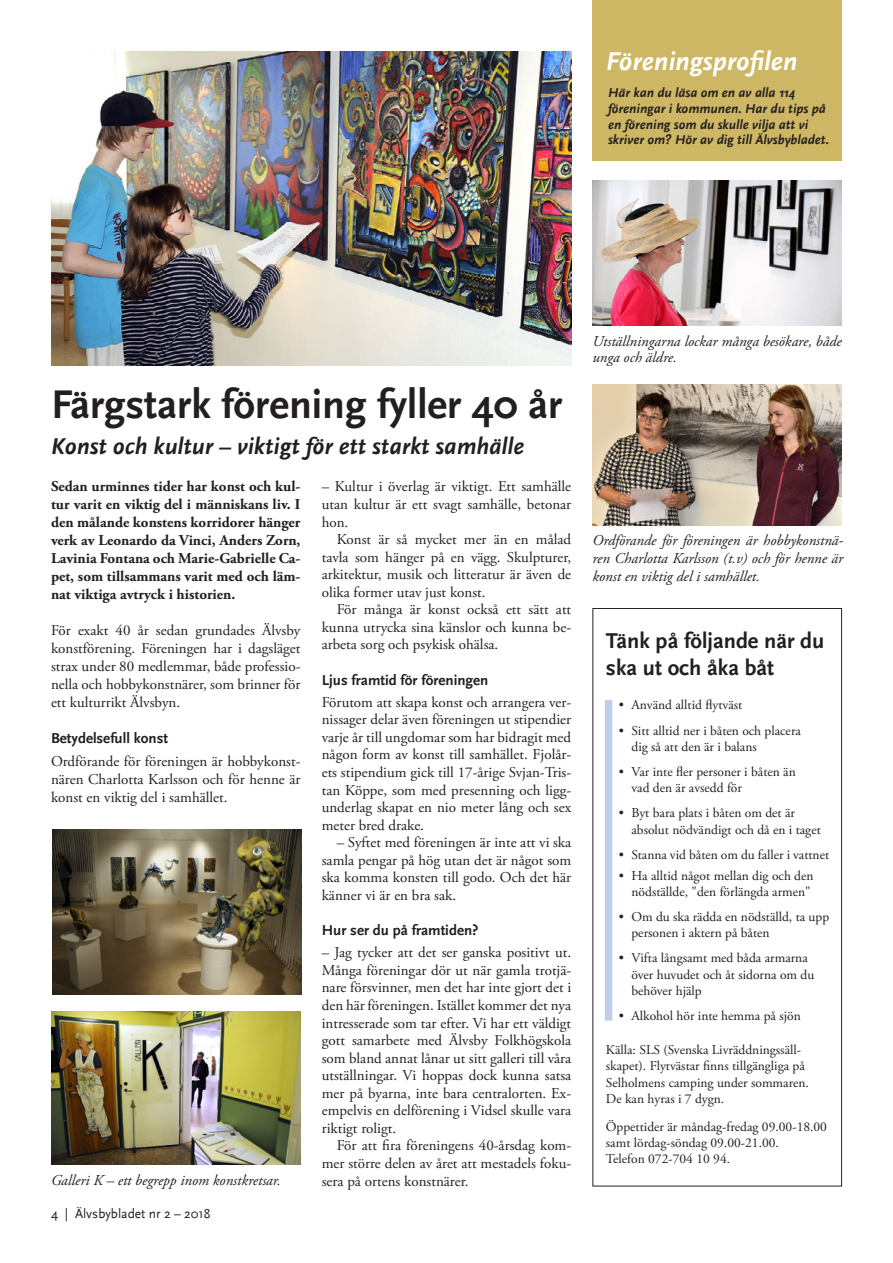
<style>
.page{position:relative;width:893px;height:1263px;background:#fff}
.page>*{position:absolute;margin:0;border:0;box-sizing:border-box;transform-origin:0 0}
.t1{font:700 42px "Scala Sans";color:#231f20}
.t2{font:italic 700 27px "Scala Sans";color:#fff}
.t3{font:italic 700 24px "Scala Sans";color:#231f20}
.t4{font:700 22.5px "Scala Sans";color:#231f20}
.t5{font:15px/17.5px "Adobe Garamond Pro";color:#231f20;text-align:justify}
.t6{font:700 15px/18px "Adobe Garamond Pro";color:#231f20;text-align:justify}
.t7{font:italic 15px/18px "Adobe Garamond Pro";color:#231f20;text-align:justify}
.t8{font:700 15px "Scala Sans";color:#231f20}
.t9{font:13.5px "Adobe Garamond Pro";color:#231f20}
.t10{font:italic 700 13.5px "Scala Sans";color:#231f20}
.t11{font:13.5px "Scala Sans";color:#231f20}
</style>
<div class="page">
<img style="left:51px;top:51px;width:520px;height:314px">
<img style="left:52px;top:829px;width:250px;height:166px">
<img style="left:592px;top:385px;width:250px;height:140px">
<div style="left:592px;top:608px;width:250px;height:578px;border:1px solid #231f20"></div>
<img style="left:592px;top:181px;width:250px;height:144px">
<img style="left:51px;top:1011px;width:249px;height:153px">
<div style="left:592px;top:0;width:250px;height:161px;background:#ceb764"></div>
<div style="left:605px;top:700px;width:7px;height:320px;background:#c0cfe9"></div>
<p class="t2" style="left:606px;top:47px;width:193px">Föreningsprofilen</p>
<p class="t10" style="left:608px;top:86px;width:189px">Här kan du läsa om en av alla 114</p>
<p class="t10" style="left:608px;top:101px;width:219px">föreningar i kommunen. Har du tips på</p>
<p class="t10" style="left:608px;top:117px;width:202px">en förening som du skulle vilja att vi</p>
<p class="t10" style="left:608px;top:133px;width:222px">skriver om? Hör av dig till Älvsbybladet.</p>
<p class="t1" style="left:51px;top:382px;width:513px">Färgstark förening fyller 40 år</p>
<p class="t3" style="left:51px;top:433px;width:475px">Konst och kultur – viktigt för ett starkt samhälle</p>
<p class="t6" style="left:51px;top:478px;width:251px">Sedan urminnes tider har konst och kul&shy;tur varit en viktig del i människans liv. I den målande konstens korridorer hänger verk av Leonardo da Vinci, Anders Zorn, Lavinia Fontana och Marie-Gabrielle Ca&shy;pet, som tillsammans varit med och läm&shy;nat viktiga avtryck i historien.</p>
<p class="t5" style="left:51px;top:622px;width:251px;line-height:18px">För exakt 40 år sedan grundades Älvsby konstförening. Föreningen har i dagsläget strax under 80 medlemmar, både professio&shy;nella och hobbykonstnärer, som brinner för ett kulturrikt Älvsbyn.</p>
<p class="t8" style="left:51px;top:730px;width:118px">Betydelsefull konst</p>
<p class="t5" style="left:51px;top:753px;width:251px;line-height:18px">Ordförande för föreningen är hobbykonst&shy;nären Charlotta Karlsson och för henne är konst en viktig del i samhället.</p>
<p class="t5" style="left:322px;top:478px;width:251px">– Kultur i överlag är viktigt. Ett samhälle utan kultur är ett svagt samhälle, betonar hon.</p>
<p class="t5" style="left:322px;top:531px;width:251px;text-indent:15px">Konst är så mycket mer än en målad tavla som hänger på en vägg. Skulpturer, arkitektur, musik och litteratur är även de olika former utav just konst.</p>
<p class="t5" style="left:322px;top:601px;width:251px;text-indent:15px">För många är konst också ett sätt att kunna utrycka sina känslor och kunna be&shy;arbeta sorg och psykisk ohälsa.</p>
<p class="t8" style="left:322px;top:672px;width:168px">Ljus framtid för föreningen</p>
<p class="t5" style="left:322px;top:694px;width:251px">Förutom att skapa konst och arrangera ver&shy;nissager delar även föreningen ut stipendier varje år till ungdomar som har bidragit med någon form av konst till samhället. Fjolår&shy;ets stipendium gick till 17-årige Svjan-Tris&shy;tan Köppe, som med presenning och ligg&shy;underlag skapat en nio meter lång och sex meter bred drake.</p>
<p class="t5" style="left:322px;top:834px;width:251px;text-indent:15px">– Syftet med föreningen är inte att vi ska samla pengar på hög utan det är något som ska komma konsten till godo. Och det här känner vi är en bra sak.</p>
<p class="t8" style="left:322px;top:922px;width:158px">Hur ser du på framtiden?</p>
<p class="t5" style="left:322px;top:944px;width:251px">– Jag tycker att det ser ganska positivt ut.<br>Många föreningar dör ut när gamla trotjä&shy;nare försvinner, men det har inte gjort det i den här föreningen. Istället kommer det nya intresserade som tar efter. Vi har ett väldigt gott samarbete med Älvsby Folkhögskola som bland annat lånar ut sitt galleri till våra utställningar. Vi hoppas dock kunna satsa mer på byarna, inte bara centralorten. Ex&shy;empelvis en delförening i Vidsel skulle vara riktigt roligt.</p>
<p class="t5" style="left:322px;top:1137px;width:251px;text-indent:15px">För att fira föreningens 40-årsdag kom&shy;mer större delen av året att mestadels foku&shy;sera på ortens konstnärer.</p>
<p class="t7" style="left:51px;top:1171px;width:231px">Galleri K – ett begrepp inom konstkretsar.</p>
<p class="t11" style="left:51px;top:1206px;width:161px">4 | Älvsbybladet nr 2 – 2018</p>
<p class="t7" style="left:592px;top:332px;width:251px">Utställningarna lockar många besökare, både</p>
<p class="t7" style="left:592px;top:349px;width:86px">unga och äldre.</p>
<p class="t7" style="left:592px;top:531px;width:252px">Ordförande för föreningen är hobbykonstnä&shy;ren Charlotta Karlsson (t.v) och för henne är konst en viktig del i samhället.</p>
<p class="t4" style="left:606px;top:629px;width:220px">Tänk på följande när du</p>
<p class="t4" style="left:606px;top:656px;width:170px">ska ut och åka båt</p>
<p class="t9" style="left:619px;top:697px;width:125px">• Använd alltid flytväst</p>
<p class="t9" style="left:619px;top:722px;width:184px">• Sitt alltid ner i båten och placera</p>
<p class="t9" style="left:631px;top:738px;width:127px">dig så att den är i balans</p>
<p class="t9" style="left:619px;top:764px;width:179px">• Var inte fler personer i båten än</p>
<p class="t9" style="left:631px;top:780px;width:112px">vad den är avsedd för</p>
<p class="t9" style="left:619px;top:805px;width:178px">• Byt bara plats i båten om det är</p>
<p class="t9" style="left:631px;top:821px;width:191px">absolut nödvändigt och då en i taget</p>
<p class="t9" style="left:619px;top:846px;width:212px">• Stanna vid båten om du faller i vattnet</p>
<p class="t9" style="left:619px;top:867px;width:196px">• Ha alltid något mellan dig och den</p>
<p class="t9" style="left:631px;top:883px;width:181px">nödställde, "den förlängda armen"</p>
<p class="t9" style="left:619px;top:909px;width:212px">• Om du ska rädda en nödställd, ta upp</p>
<p class="t9" style="left:631px;top:925px;width:140px">personen i aktern på båten</p>
<p class="t9" style="left:619px;top:950px;width:191px">• Vifta långsamt med båda armarna</p>
<p class="t9" style="left:631px;top:966px;width:184px">över huvudet och åt sidorna om du</p>
<p class="t9" style="left:631px;top:982px;width:72px">behöver hjälp</p>
<p class="t9" style="left:619px;top:1008px;width:184px">• Alkohol hör inte hemma på sjön</p>
<p class="t9" style="left:606px;top:1042px;width:197px">Källa: SLS (Svenska Livräddningssäll-</p>
<p class="t9" style="left:606px;top:1058px;width:200px">skapet). Flytvästar finns tillgängliga på</p>
<p class="t9" style="left:606px;top:1074px;width:204px">Selholmens camping under sommaren.</p>
<p class="t9" style="left:606px;top:1090px;width:120px">De kan hyras i 7 dygn.</p>
<p class="t9" style="left:606px;top:1119px;width:223px">Öppettider är måndag-fredag 09.00-18.00</p>
<p class="t9" style="left:606px;top:1135px;width:174px">samt lördag-söndag 09.00-21.00.</p>
<p class="t9" style="left:606px;top:1151px;width:126px">Telefon 072-704 10 94.</p>
</div>
